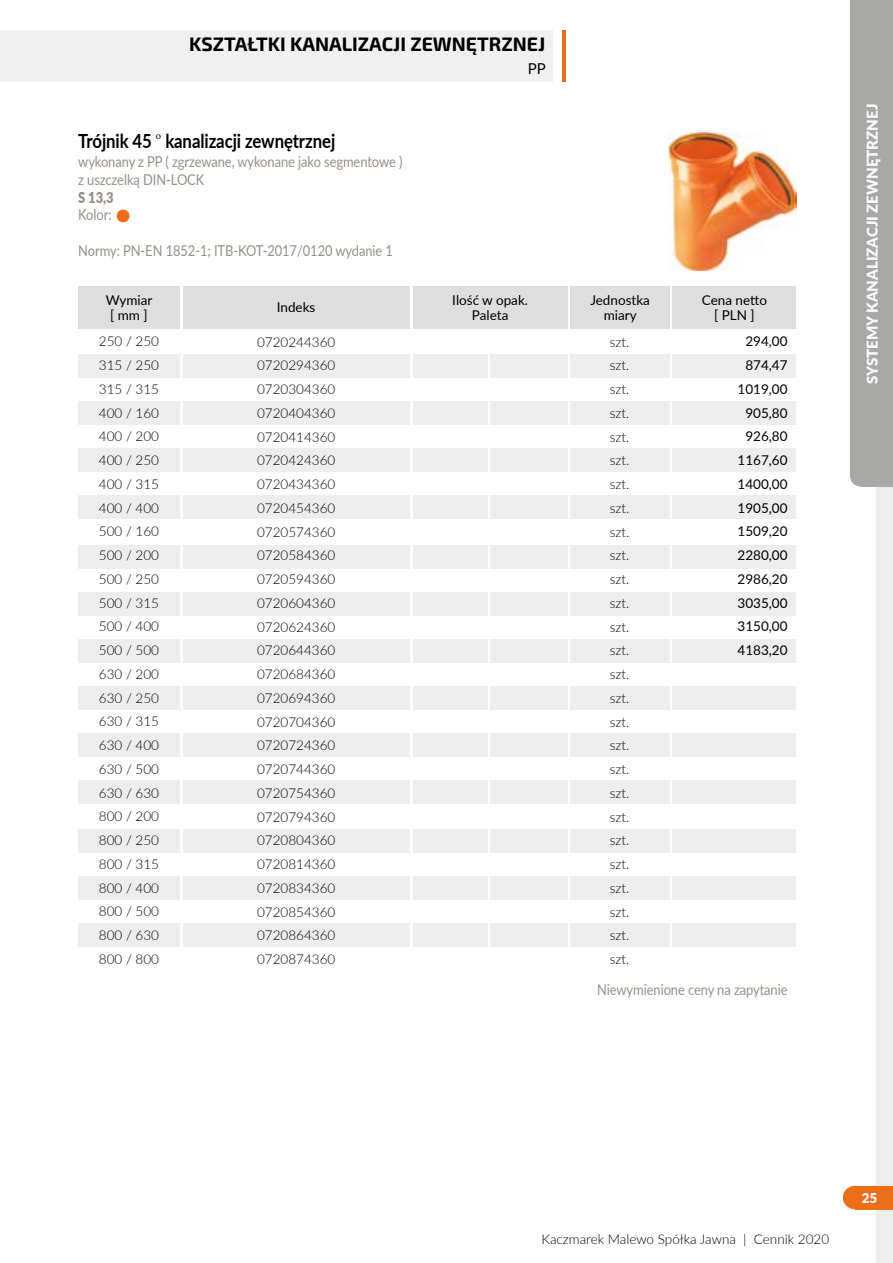
<style>
.page{position:relative;width:893px;height:1263px;background:#fff}
.page>*{position:absolute;margin:0;border:0;box-sizing:border-box;transform-origin:0 0}
.t1{font:700 19.5px "Exo 2";color:#000}
.t2{font:700 19.5px "Lato";letter-spacing:-.005em;color:#000;scale:.86 1}
.t3{font:15px/17.7px "Lato";letter-spacing:-.005em;color:#958f87;scale:.86 1}
.t4{font:900 15px "Lato";color:#f9f9fa}
.t5{font:900 15px "Lato";color:#958f87;scale:.86 1}
.t6{font:15px "Lato";color:#000}
.t7{font:300 13.5px/23.7px "Lato";color:#000;text-align:justify}
.t8{font:13.5px/23.7px "Lato";color:#000;text-align:center}
.t9{font:900 13.5px "Lato";color:#fff}
.t10{font:10.5px "Minion Pro";color:#000}
</style>
<div class="page">
<div style="left:850px;top:0;width:20px;height:477px;background:#a8a8a7"></div>
<div style="left:863px;top:0;width:30px;height:487px;background:#a8a8a7"></div>
<div style="left:851px;top:469px;width:24px;height:18px;background:#a8a8a7;border-radius:50%"></div>
<div style="left:0;top:31px;width:553px;height:51px;background:#f0f0f1"></div>
<div style="left:876px;top:485px;width:17px;height:778px;background:#ececec"></div>
<div style="left:855px;top:1186px;width:38px;height:23px;background:#ed6e19"></div>
<div style="left:843px;top:1186px;width:24px;height:23px;background:#ed6e19;border-radius:50%"></div>
<hr style="left:562px;top:31px;width:3px;height:51px;background:#ed6e19">
<div style="left:117px;top:210px;width:12px;height:12px;background:#ed6e19;border-radius:50%"></div>
<div style="left:117px;top:209px;width:13px;height:13px;border:2px solid #ed6e19;border-radius:50%"></div>
<div style="left:78px;top:286px;width:102px;height:42px;background:#dedede"></div>
<div style="left:183px;top:286px;width:226px;height:42px;background:#dedede"></div>
<div style="left:413px;top:286px;width:155px;height:42px;background:#dedede"></div>
<div style="left:570px;top:286px;width:100px;height:42px;background:#dedede"></div>
<div style="left:673px;top:286px;width:123px;height:42px;background:#dedede"></div>
<div style="left:413px;top:355px;width:75px;height:23px;background:#ededee"></div>
<div style="left:490px;top:355px;width:78px;height:23px;background:#ededee"></div>
<div style="left:78px;top:355px;width:102px;height:23px;background:#ededee"></div>
<div style="left:183px;top:355px;width:226px;height:23px;background:#ededee"></div>
<div style="left:570px;top:355px;width:100px;height:23px;background:#ededee"></div>
<div style="left:673px;top:355px;width:123px;height:23px;background:#ededee"></div>
<div style="left:413px;top:448px;width:75px;height:24px;background:#ededee"></div>
<div style="left:490px;top:448px;width:78px;height:24px;background:#ededee"></div>
<div style="left:78px;top:448px;width:102px;height:24px;background:#ededee"></div>
<div style="left:183px;top:448px;width:226px;height:24px;background:#ededee"></div>
<div style="left:570px;top:448px;width:100px;height:24px;background:#ededee"></div>
<div style="left:673px;top:448px;width:123px;height:24px;background:#ededee"></div>
<div style="left:413px;top:545px;width:75px;height:24px;background:#ededee"></div>
<div style="left:490px;top:545px;width:78px;height:24px;background:#ededee"></div>
<div style="left:78px;top:545px;width:102px;height:24px;background:#ededee"></div>
<div style="left:183px;top:545px;width:226px;height:24px;background:#ededee"></div>
<div style="left:570px;top:545px;width:100px;height:24px;background:#ededee"></div>
<div style="left:673px;top:545px;width:123px;height:24px;background:#ededee"></div>
<div style="left:413px;top:639px;width:75px;height:23px;background:#ededee"></div>
<div style="left:490px;top:639px;width:78px;height:23px;background:#ededee"></div>
<div style="left:78px;top:639px;width:102px;height:23px;background:#ededee"></div>
<div style="left:183px;top:639px;width:226px;height:23px;background:#ededee"></div>
<div style="left:570px;top:639px;width:100px;height:23px;background:#ededee"></div>
<div style="left:673px;top:639px;width:123px;height:23px;background:#ededee"></div>
<div style="left:413px;top:734px;width:75px;height:23px;background:#ededee"></div>
<div style="left:490px;top:734px;width:78px;height:23px;background:#ededee"></div>
<div style="left:78px;top:734px;width:102px;height:23px;background:#ededee"></div>
<div style="left:183px;top:734px;width:226px;height:23px;background:#ededee"></div>
<div style="left:570px;top:734px;width:100px;height:23px;background:#ededee"></div>
<div style="left:673px;top:734px;width:123px;height:23px;background:#ededee"></div>
<div style="left:413px;top:830px;width:75px;height:23px;background:#ededee"></div>
<div style="left:490px;top:830px;width:78px;height:23px;background:#ededee"></div>
<div style="left:78px;top:830px;width:102px;height:23px;background:#ededee"></div>
<div style="left:183px;top:830px;width:226px;height:23px;background:#ededee"></div>
<div style="left:570px;top:830px;width:100px;height:23px;background:#ededee"></div>
<div style="left:673px;top:830px;width:123px;height:23px;background:#ededee"></div>
<div style="left:413px;top:923px;width:75px;height:24px;background:#ededee"></div>
<div style="left:490px;top:923px;width:78px;height:24px;background:#ededee"></div>
<div style="left:78px;top:923px;width:102px;height:24px;background:#ededee"></div>
<div style="left:183px;top:923px;width:226px;height:24px;background:#ededee"></div>
<div style="left:570px;top:923px;width:100px;height:24px;background:#ededee"></div>
<div style="left:673px;top:923px;width:123px;height:24px;background:#ededee"></div>
<div style="left:413px;top:401px;width:75px;height:24px;background:#ededee"></div>
<div style="left:490px;top:401px;width:78px;height:24px;background:#ededee"></div>
<div style="left:78px;top:401px;width:102px;height:24px;background:#ededee"></div>
<div style="left:183px;top:401px;width:226px;height:24px;background:#ededee"></div>
<div style="left:570px;top:401px;width:100px;height:24px;background:#ededee"></div>
<div style="left:673px;top:401px;width:123px;height:24px;background:#ededee"></div>
<div style="left:413px;top:495px;width:75px;height:24px;background:#ededee"></div>
<div style="left:490px;top:495px;width:78px;height:24px;background:#ededee"></div>
<div style="left:78px;top:495px;width:102px;height:24px;background:#ededee"></div>
<div style="left:183px;top:495px;width:226px;height:24px;background:#ededee"></div>
<div style="left:570px;top:495px;width:100px;height:24px;background:#ededee"></div>
<div style="left:673px;top:495px;width:123px;height:24px;background:#ededee"></div>
<div style="left:413px;top:592px;width:75px;height:23px;background:#ededee"></div>
<div style="left:490px;top:592px;width:78px;height:23px;background:#ededee"></div>
<div style="left:78px;top:592px;width:102px;height:23px;background:#ededee"></div>
<div style="left:183px;top:592px;width:226px;height:23px;background:#ededee"></div>
<div style="left:570px;top:592px;width:100px;height:23px;background:#ededee"></div>
<div style="left:673px;top:592px;width:123px;height:23px;background:#ededee"></div>
<div style="left:413px;top:686px;width:75px;height:23px;background:#ededee"></div>
<div style="left:490px;top:686px;width:78px;height:23px;background:#ededee"></div>
<div style="left:78px;top:686px;width:102px;height:23px;background:#ededee"></div>
<div style="left:183px;top:686px;width:226px;height:23px;background:#ededee"></div>
<div style="left:570px;top:686px;width:100px;height:23px;background:#ededee"></div>
<div style="left:673px;top:686px;width:123px;height:23px;background:#ededee"></div>
<div style="left:413px;top:781px;width:75px;height:23px;background:#ededee"></div>
<div style="left:490px;top:781px;width:78px;height:23px;background:#ededee"></div>
<div style="left:78px;top:781px;width:102px;height:23px;background:#ededee"></div>
<div style="left:183px;top:781px;width:226px;height:23px;background:#ededee"></div>
<div style="left:570px;top:781px;width:100px;height:23px;background:#ededee"></div>
<div style="left:673px;top:781px;width:123px;height:23px;background:#ededee"></div>
<div style="left:413px;top:876px;width:75px;height:24px;background:#ededee"></div>
<div style="left:490px;top:876px;width:78px;height:24px;background:#ededee"></div>
<div style="left:78px;top:876px;width:102px;height:24px;background:#ededee"></div>
<div style="left:183px;top:876px;width:226px;height:24px;background:#ededee"></div>
<div style="left:570px;top:876px;width:100px;height:24px;background:#ededee"></div>
<div style="left:673px;top:876px;width:123px;height:24px;background:#ededee"></div>
<img style="left:669px;top:132px;width:127px;height:138px">
<h1 class="t1" style="left:189px;top:33px;width:358px">KSZTAŁTKI KANALIZACJI ZEWNĘTRZNEJ</h1>
<p class="t6" style="left:528px;top:58px;width:19px">PP</p>
<h1 class="t2" style="left:78px;top:127px;width:87px">Trójnik 45</h1>
<p class="t10" style="left:156px;top:129px;width:7px">o</p>
<h1 class="t2" style="left:165px;top:127px;width:199px">kanalizacji zewnętrznej</h1>
<p class="t3" style="left:78px;top:152px;width:378px">wykonany z PP ( zgrzewane, wykonane jako segmentowe ) z uszczelką DIN-LOCK</p>
<p class="t5" style="left:78px;top:186px;width:43px">S 13,3</p>
<p class="t3" style="left:78px;top:205px;width:40px">Kolor:</p>
<p class="t3" style="left:78px;top:241px;width:368px">Normy: PN-EN 1852-1; ITB-KOT-2017/0120 wydanie 1</p>
<p class="t8" style="left:106px;top:292px;width:48px;line-height:15px">Wymiar [ mm ]</p>
<p class="t8" style="left:277px;top:295px;width:40px">Indeks</p>
<p class="t8" style="left:452px;top:292px;width:77px;line-height:15px">Ilość w opak.<br>Paleta</p>
<p class="t8" style="left:590px;top:292px;width:61px;line-height:15px">Jednostka miary</p>
<p class="t8" style="left:702px;top:292px;width:67px;line-height:15px">Cena netto [ PLN ]</p>
<p class="t7" style="left:610px;top:329px;width:21px">szt. szt. szt. szt. szt. szt. szt. szt. szt. szt. szt. szt. szt. szt. szt. szt. szt. szt. szt. szt. szt. szt. szt. szt. szt. szt. szt.</p>
<p class="t8" style="left:738px;top:329px;width:52px">294,00<br>874,47<br>1019,00<br>905,80<br>926,80<br>1167,60<br>1400,00<br>1905,00<br>1509,20<br>2280,00<br>2986,20<br>3035,00<br>3150,00<br>4183,20</p>
<p class="t7" style="left:99px;top:329px;width:62px">250 / 250<br>315 / 250<br>315 / 315<br>400 / 160<br>400 / 200<br>400 / 250<br>400 / 315<br>400 / 400<br>500 / 160<br>500 / 200<br>500 / 250<br>500 / 315<br>500 / 400<br>500 / 500<br>630 / 200<br>630 / 250<br>630 / 315<br>630 / 400<br>630 / 500<br>630 / 630<br>800 / 200<br>800 / 250<br>800 / 315<br>800 / 400<br>800 / 500<br>800 / 630<br>800 / 800</p>
<p class="t7" style="left:257px;top:329px;width:80px">0720244360<br>0720294360<br>0720304360<br>0720404360<br>0720414360<br>0720424360<br>0720434360<br>0720454360<br>0720574360<br>0720584360<br>0720594360<br>0720604360<br>0720624360<br>0720644360<br>0720684360<br>0720694360<br>0720704360<br>0720724360<br>0720744360<br>0720754360<br>0720794360<br>0720804360<br>0720814360<br>0720834360<br>0720854360<br>0720864360<br>0720874360</p>
<p class="t3" style="left:597px;top:980px;width:223px">Niewymienione ceny na zapytanie</p>
<p class="t4" style="left:861px;top:384px;width:281px;rotate:-90deg">SYSTEMY KANALIZACJI ZEWNĘTRZNEJ</p>
<p class="t7" style="left:541px;top:1226px;width:289px">Kaczmarek Malewo Spółka Jawna | Cennik 2020</p>
<p class="t9" style="left:862px;top:1188px;width:17px">25</p>
</div>
